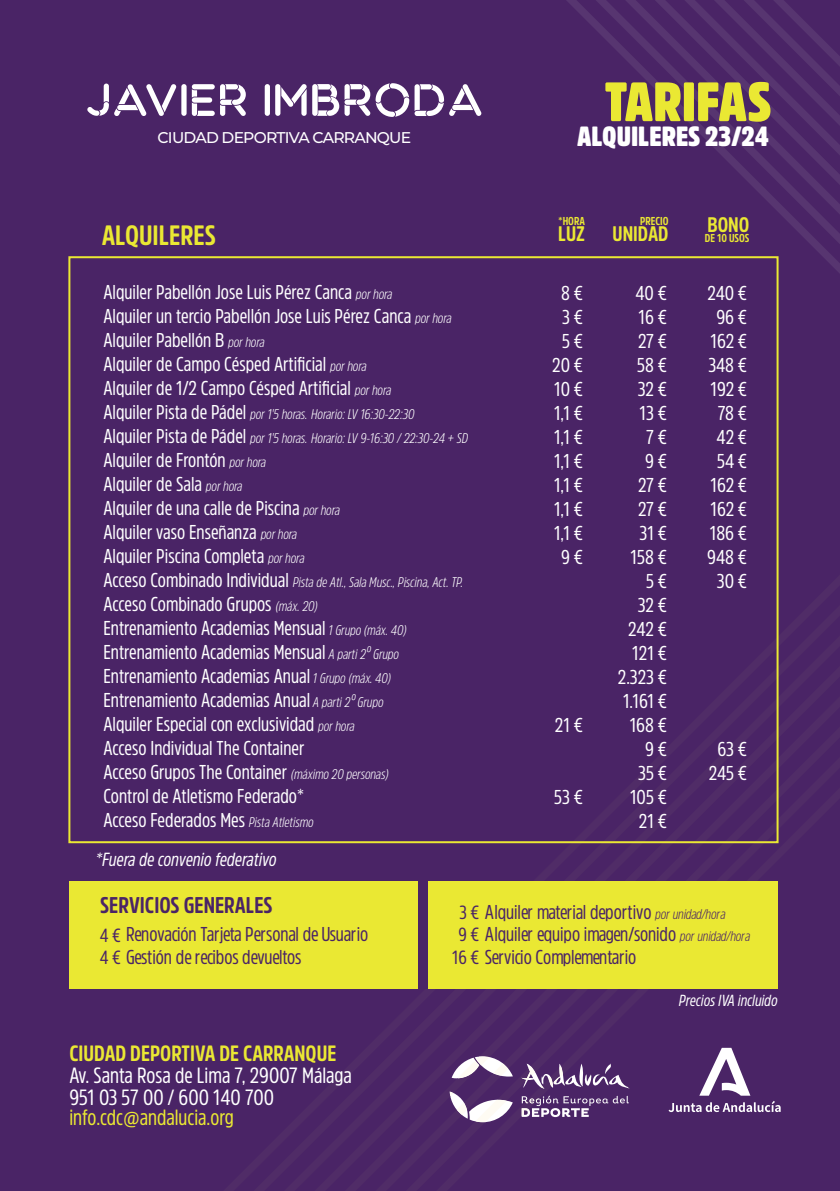
<style>
.page{position:relative;width:840px;height:1191px;background:#fff}
.page>*{position:absolute;margin:0;border:0;box-sizing:border-box;transform-origin:0 0}
.t1{font:900 54.8px "Amsi Pro Cond";color:#eae833}
.t2{font:700 27.8px "Amsi Pro Cond";color:#eae833}
.t3{font:900 27.4px "Amsi Pro Cond";color:#fff}
.t4{font:700 22.6px "Amsi Pro Cond";color:#4a2466}
.t5{font:22px/22px "Amsi Pro Cond";color:#fff}
.t6{font:700 22px "Amsi Pro Cond";color:#eae833}
.t7{font:22px "Amsi Pro Cond";color:#eae833}
.t8{font:700 21px "Amsi Pro Cond";color:#eae833}
.t9{font:20px/24px "Amsi Pro Cond";color:#fff}
.t10{font:20px/22.8px "Amsi Pro Cond";letter-spacing:-.005em;color:#4a2466}
.t11{font:italic 19px "Amsi Pro Cond";color:#fff}
.t12{font:italic 16px "Amsi Pro Cond";color:#fff}
.t13{font:500 15.6px "Montserrat";letter-spacing:-.05em;color:#fff}
.t14{font:italic 300 14px/24px "Amsi Pro Cond";color:#fff}
.t15{font:700 11.4px "Amsi Pro Cond";color:#eae833}
.s1{font-weight:300;font-style:italic;font-size:14px}
.s2{font-weight:400;font-style:normal;font-size:20px}
.s3{font-size:19px}
</style>
<div class="page">
<div style="left:0;top:0;width:839px;height:1191px;background:#4a2466"></div>
<svg style="left:87px;top:84px;width:89px;height:32px"></svg>
<div style="left:181px;top:84px;width:5px;height:32px;background:#fff;border-radius:3px"></div>
<svg style="left:192px;top:84px;width:54px;height:32px"></svg>
<div style="left:264px;top:84px;width:6px;height:32px;background:#fff;border-radius:3px"></div>
<svg style="left:275px;top:84px;width:31px;height:32px"></svg>
<svg style="left:312px;top:83px;width:169px;height:34px"></svg>
<svg style="left:567px;top:0;width:272px;height:274px"></svg>
<svg style="left:223px;top:574px;width:558px;height:549px"></svg>
<div style="left:69px;top:881px;width:708px;height:107px;background:#eae833"></div>
<div style="left:418px;top:881px;width:10px;height:107px;background:#4a2466"></div>
<p class="t13" style="left:157px;top:126px;width:255px">CIUDAD DEPORTIVA CARRANQUE</p>
<h2 class="t2" style="left:102px;top:216px;width:116px">ALQUILERES</h2>
<p class="t9" style="left:103px;top:279px;width:349px">Alquiler Pabellón Jose Luis Pérez Canca <span class="s1">por hora<br></span>Alquiler un tercio Pabellón Jose Luis Pérez Canca <span class="s1">por hora </span>Alquiler Pabellón B <span class="s1">por hora<br></span>Alquiler de Campo Césped Artificial <span class="s1">por hora<br></span>Alquiler de 1/2 Campo Césped Artificial <span class="s1">por hora</span></p>
<p class="t14" style="left:103px;top:401px;width:366px"><span class="s2">Alquiler Pista de Pádel</span> por 1'5 horas. Horario: LV 16:30-22:30<br><span class="s2">Alquiler Pista de Pádel</span> por 1'5 horas. Horario: LV 9-16:30 / 22:30-24 + SD</p>
<p class="t9" style="left:103px;top:447px;width:238px">Alquiler de Frontón <span class="s1">por hora<br></span>Alquiler de Sala <span class="s1">por hora<br></span>Alquiler de una calle de Piscina <span class="s1">por hora<br></span>Alquiler vaso Enseñanza <span class="s1">por hora<br></span>Alquiler Piscina Completa <span class="s1">por hora</span></p>
<p class="t14" style="left:103px;top:569px;width:361px"><span class="s2">Acceso Combinado Individual</span> Pista de Atl., Sala Musc., Piscina, Act. TP.</p>
<p class="t9" style="left:103px;top:591px;width:304px">Acceso Combinado Grupos <span class="s1">(máx. 20)<br></span>Entrenamiento Academias Mensual <span class="s1">1 Grupo (máx. 40)<br></span>Entrenamiento Academias Mensual <span class="s1">A parti 2º Grupo </span>Entrenamiento Academias Anual <span class="s1">1 Grupo (máx. 40)<br></span>Entrenamiento Academias Anual <span class="s1">A parti 2º Grupo </span>Alquiler Especial con exclusividad <span class="s1">por hora<br></span>Acceso Individual The Container<br>Acceso Grupos The Container <span class="s1">(máximo 20 personas)<br></span>Control de Atletismo Federado*<br>Acceso Federados Mes <span class="s1">Pista Atletismo</span></p>
<p class="t11" style="left:95px;top:846px;width:182px">*Fuera de convenio federativo</p>
<h1 class="t1" style="left:604px;top:64px;width:168px">TARIFAS</h1>
<h3 class="t3" style="left:576px;top:118px;width:193px">ALQUILERES 23/24</h3>
<p class="t15" style="left:558px;top:213px;width:28px">*HORA</p>
<p class="t8" style="left:558px;top:219px;width:28px">LUZ</p>
<p class="t9" style="left:552px;top:280px;width:32px;text-align:center">8 €<br>3 €<br>5 €<br>20 €<br>10 €<br>1,1 €<br>1,1 €<br>1,1 €<br>1,1 €<br>1,1 €<br>1,1 €<br>9 €</p>
<p class="t9" style="left:554px;top:712px;width:30px">21 €</p>
<p class="t9" style="left:554px;top:784px;width:30px">53 €</p>
<p class="t15" style="left:639px;top:213px;width:30px">PRECIO</p>
<p class="t8" style="left:612px;top:219px;width:57px">UNIDAD</p>
<p class="t9" style="left:617px;top:280px;width:51px;text-align:right">40 €<br>16 €<br>27 €<br>58 €<br>32 €<br>13 €<br>7 €<br>9 €<br>27 €<br>27 €<br>31 €<br>158 €<br>5 €<br>32 €<br>242 €<br>121 €<br>2.323 €<br>1.161 €<br>168 €<br>9 €<br>35 €<br>105 €<br>21 €</p>
<p class="t8" style="left:707px;top:210px;width:43px">BONO</p>
<p class="t15" style="left:704px;top:230px;width:46px">DE 10 USOS</p>
<p class="t9" style="left:707px;top:280px;width:41px;text-align:center">240 €<br>96 €<br>162 €<br>348 €<br>192 €<br>78 €<br>42 €<br>54 €<br>162 €<br>162 €<br>186 €<br>948 €<br>30 €</p>
<p class="t9" style="left:708px;top:736px;width:40px;text-align:center">63 €<br>245 €</p>
<p class="t4" style="left:100px;top:889px;width:174px">SERVICIOS GENERALES</p>
<p class="t10" style="left:459px;top:899px;width:267px"><span class="s3">3 €</span> Alquiler material deportivo <span class="s1">por unidad/hora</span></p>
<p class="t10" style="left:452px;top:944px;width:185px"><span class="s3">16 €</span> Servicio Complementario</p>
<p class="t10" style="left:100px;top:921px;width:270px"><span class="s3">4 €</span> Renovación Tarjeta Personal de Usuario<br><span class="s3">4 €</span> Gestión derecibos devueltos</p>
<p class="t10" style="left:458px;top:921px;width:293px"><span class="s3">9 €</span> Alquiler equipo imagen/sonido <span class="s1">por unidad/hora</span></p>
<p class="t6" style="left:69px;top:1038px;width:268px">CIUDAD DEPORTIVA DE CARRANQUE</p>
<p class="t5" style="left:69px;top:1063px;width:284px">Av. Santa Rosa de Lima 7, 29007 Málaga<br>951 03 57 00 / 600 140 700</p>
<p class="t7" style="left:69px;top:1102px;width:166px">info.cdc@andalucia.org</p>
<p class="t12" style="left:678px;top:989px;width:100px">Precios IVA incluido</p>
</div>
